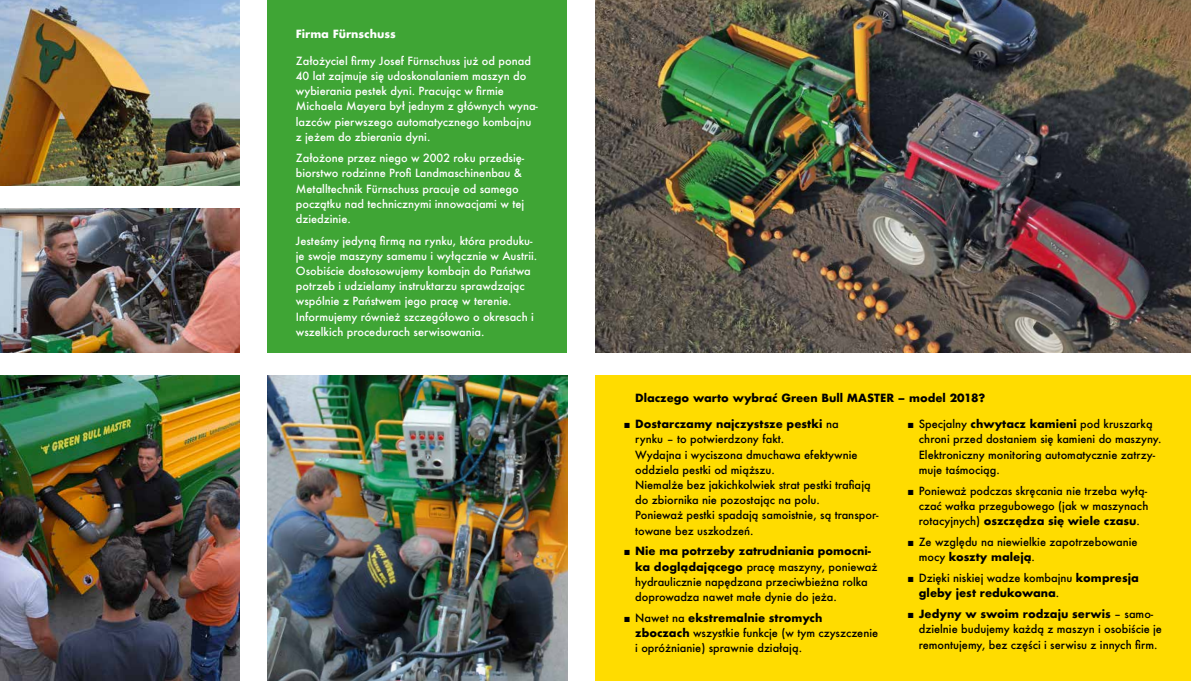
<style>
.page{position:relative;width:1191px;height:681px;background:#fff}
.page>*{position:absolute;margin:0;border:0;box-sizing:border-box;transform-origin:0 0}
.t1{font:500 11px/15.2px "Futura";color:#000}
.t2{font:500 11px/15.2px "Futura";color:#fff}
.t3{font:700 11px/15.2px "Futura";color:#000}
.t4{font:700 11px "Futura";color:#fff}
.s1{font-family:"Arial";font-weight:400}
.s2{font-weight:700}
.s3{font-weight:500}
</style>
<div class="page">
<img style="left:0;top:0;width:239px;height:185px">
<img style="left:0;top:208px;width:239px;height:144px">
<img style="left:0;top:375px;width:239px;height:305px">
<img style="left:595px;top:0;width:596px;height:352px">
<img style="left:267px;top:375px;width:300px;height:305px">
<div style="left:267px;top:0;width:300px;height:352px;background:#3fa535"></div>
<div style="left:595px;top:375px;width:596px;height:305px;background:#ffdc00"></div>
<p class="t4" style="left:296px;top:25px;width:101px">Firma Fürnschuss</p>
<p class="t2" style="left:296px;top:53px;width:244px">Założyciel firmy Josef Fürnschuss już od ponad 40 lat zajmuje się udoskonalaniem maszyn do wybierania pestek dyni. Pracując w firmie Michaela Mayera był jednym z głównych wyna&shy;lazców pierwszego automatycznego kombajnu z jeżem do zbierania dyni.</p>
<p class="t2" style="left:296px;top:150px;width:230px">Założone przez niego w 2002 roku przedsię&shy;biorstwo rodzinne Profi Landmaschinenbau &amp; Metalltechnik Fürnschuss pracuje od samego początku nad technicznymi innowacjami w tej dziedzinie.</p>
<p class="t2" style="left:296px;top:232px;width:243px">Jesteśmy jedyną firmą na rynku, która produku&shy;je swoje maszyny samemu i wyłącznie w Austrii.<br>Osobiście dostosowujemy kombajn do Państwa potrzeb i udzielamy instruktarzu sprawdzając wspólnie z Państwem jego pracę w terenie.<br>Informujemy również szczegółowo o okresach i wszelkich procedurach serwisowania.</p>
<p class="t3" style="left:635px;top:389px;width:351px">Dlaczego warto wybrać Green Bull MASTER – model 2018?</p>
<p class="t1" style="left:635px;top:416px;width:245px;text-indent:-11px"><span class="s1">■</span> <span class="s2">Dostarczamy najczystsze pestki</span> na<br>rynku – to potwierdzony fakt.<br>Wydajna i wyciszona dmuchawa efektywnie oddziela pestki od miąższu.<br>Niemalże bez jakichkolwiek strat pestki trafiają do zbiornika nie pozostając na polu.<br>Ponieważ pestki spadają samoistnie, są transpor&shy;towane bez uszkodzeń.</p>
<p class="t1" style="left:635px;top:543px;width:244px;text-indent:-11px"><span class="s1">■</span> <span class="s2">Nie ma potrzeby zatrudniania pomocni&shy;ka doglądającego</span> pracę maszyny, ponieważ hydraulicznie napędzana przeciwbieżna rolka doprowadza nawet małe dynie do jeża.</p>
<p class="t1" style="left:635px;top:610px;width:244px;text-indent:-11px"><span class="s1">■</span> Nawet na <span class="s2">ekstremalnie stromych zboczach</span> wszystkie funkcje (w tym czyszczenie i opróżnianie) sprawnie działają.</p>
<p class="t1" style="left:918px;top:416px;width:244px;text-indent:-11px"><span class="s1">■</span> Specjalny <span class="s2">chwytacz kamieni</span> pod kruszarką chroni przed dostaniem się kamieni do maszyny.<br>Elektroniczny monitoring automatycznie zatrzy&shy;muje taśmociąg.</p>
<p class="t1" style="left:918px;top:482px;width:231px;text-align:justify;text-indent:-11px"><span class="s1">■</span> Ponieważ podczas skręcania nie trzeba wyłą&shy;czać wałka przegubowego (jak w maszynach rotacyjnych) <span class="s2">oszczędza się wiele czasu</span>.</p>
<p class="t1" style="left:918px;top:534px;width:220px;text-indent:-11px"><span class="s1">■</span> Ze względu na niewielkie zapotrzebowanie mocy <span class="s2">koszty maleją</span>.</p>
<p class="t3" style="left:918px;top:570px;width:221px;text-indent:-11px"><span class="s1">■</span> <span class="s3">Dzięki niskiej wadze kombajnu</span> kompresja gleby jest redukowana<span class="s3">.</span></p>
<p class="t1" style="left:918px;top:606px;width:245px;text-indent:-11px"><span class="s1">■</span> <span class="s2">Jedyny w swoim rodzaju serwis</span> – samo&shy;dzielnie budujemy każdą z maszyn i osobiście je remontujemy, bez części i serwisu z innych firm.</p>
</div>
